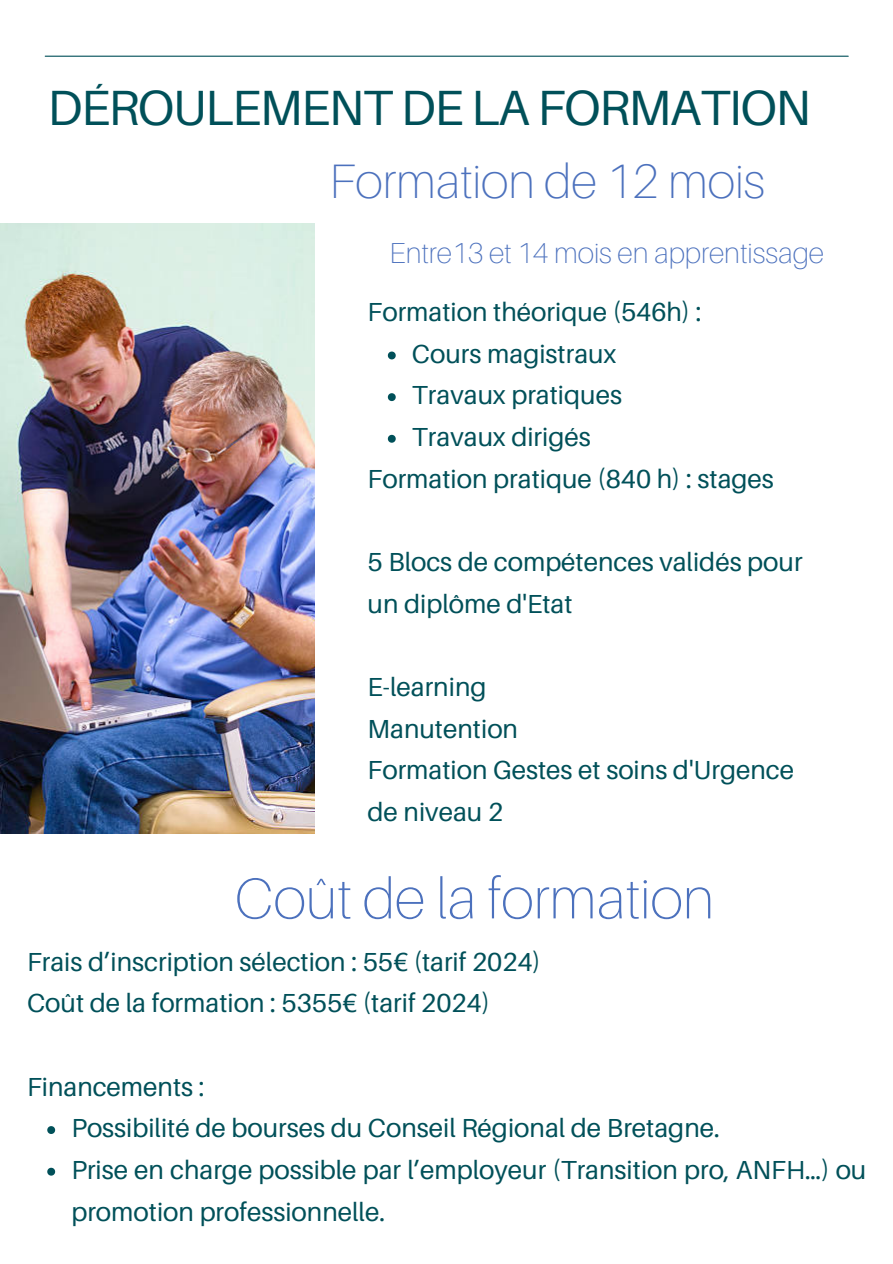
<style>
.page{position:relative;width:893px;height:1264px;background:#fff}
.page>*{position:absolute;margin:0;border:0;box-sizing:border-box;transform-origin:0 0}
.t1{font:100 57.3px "Aileron";color:#4c71bd}
.t2{font:49.5px "Aileron";letter-spacing:-.03em;color:#005059}
.t3{font:100 48.3px "Aileron";color:#4c71bd}
.t4{font:100 28.8px "Aileron";color:#4c71bd}
.t5{font:26.1px/41.7px "Aileron";color:#005059}
</style>
<div class="page">
<svg style="left:388px;top:351px;width:7px;height:8px"></svg>
<svg style="left:388px;top:393px;width:7px;height:8px"></svg>
<svg style="left:388px;top:435px;width:7px;height:8px"></svg>
<hr style="left:45px;top:56px;width:803px;height:1px;background:#005059">
<img style="left:0;top:224px;width:314px;height:609px">
<svg style="left:47px;top:1126px;width:8px;height:7px"></svg>
<svg style="left:47px;top:1167px;width:8px;height:8px"></svg>
<p class="t2" style="left:47px;top:77px;width:765px">DÉROULEMENT DE LA FORMATION</p>
<p class="t3" style="left:329px;top:151px;width:437px">Formation de 12 mois</p>
<p class="t4" style="left:389px;top:235px;width:436px">Entre13 et 14 mois en apprentissage</p>
<h2 class="t5" style="left:367px;top:290px;width:335px">Formation théorique (546h) :</h2>
<h3 class="t5" style="left:412px;top:332px;width:206px">Cours magistraux</h3>
<p class="t5" style="left:412px;top:374px;width:211px">Travaux pratiques</p>
<p class="t5" style="left:412px;top:415px;width:180px">Travaux dirigés</p>
<p class="t5" style="left:367px;top:457px;width:408px">Formation pratique (840 h) : stages</p>
<p class="t5" style="left:367px;top:540px;width:436px">5 Blocs de compétences validés pour</p>
<p class="t5" style="left:367px;top:582px;width:206px">un diplôme d'Etat</p>
<p class="t5" style="left:367px;top:665px;width:120px">E-learning</p>
<p class="t5" style="left:367px;top:707px;width:152px">Manutention</p>
<p class="t5" style="left:367px;top:748px;width:428px">Formation Gestes et soins d'Urgence</p>
<p class="t5" style="left:367px;top:790px;width:137px">de niveau 2</p>
<p class="t1" style="left:234px;top:862px;width:481px">Coût de la formation</p>
<h1 class="t5" style="left:27px;top:940px;width:515px">Frais d’inscription sélection : 55€ (tarif 2024)</h1>
<p class="t5" style="left:27px;top:981px;width:464px">Coût de la formation : 5355€ (tarif 2024)</p>
<p class="t5" style="left:27px;top:1065px;width:179px">Financements :</p>
<p class="t5" style="left:71px;top:1106px;width:650px">Possibilité de bourses du Conseil Régional de Bretagne.</p>
<p class="t5" style="left:71px;top:1148px;width:796px">Prise en charge possible par l’employeur (Transition pro, ANFH…) ou promotion professionnelle.</p>
</div>
